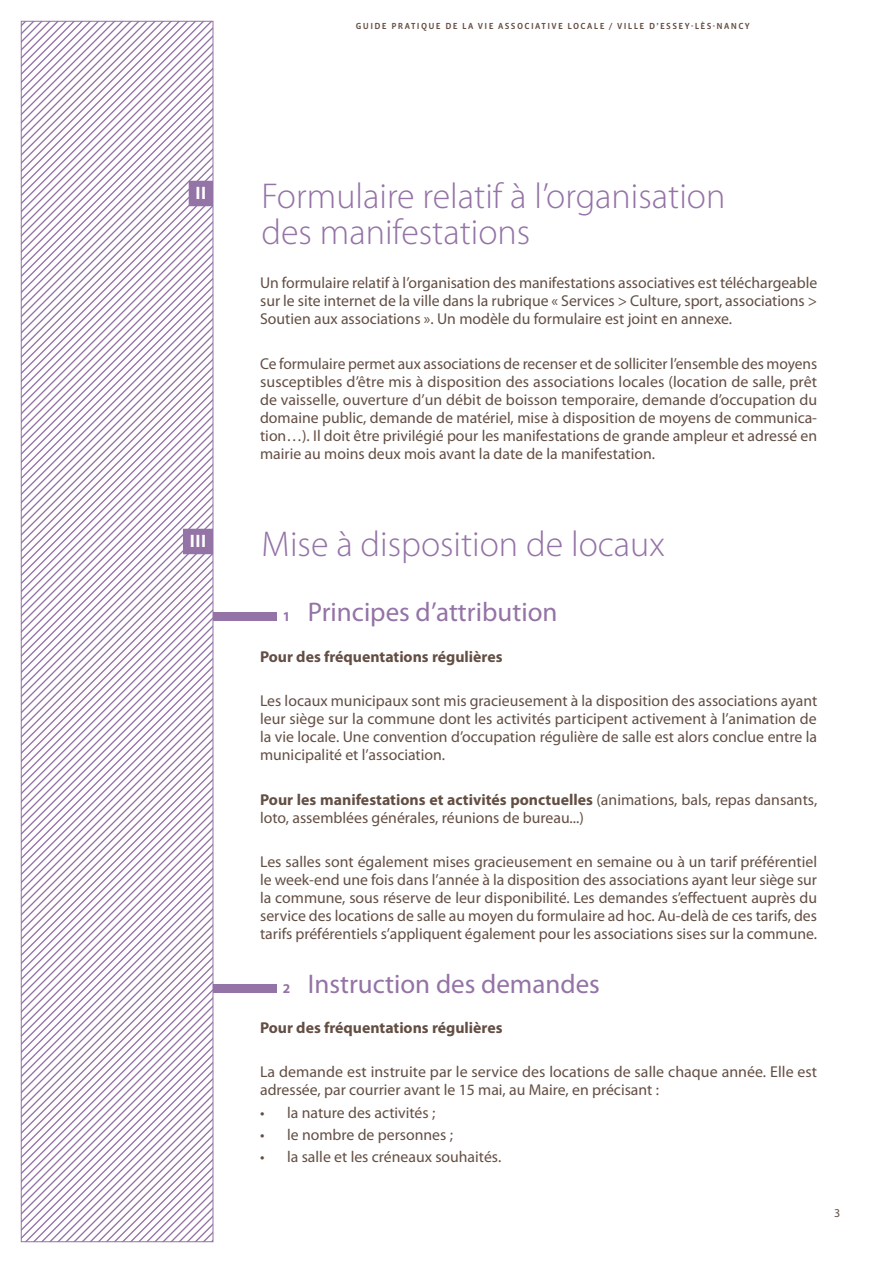
<style>
.page{position:relative;width:893px;height:1263px;background:#fff}
.page>*{position:absolute;margin:0;border:0;box-sizing:border-box;transform-origin:0 0}
.titre{font:300 36px/36px "Myriad Pro";color:#9473a6}
.Style_de_paragraphe{font:27px "Myriad Pro";color:#9473a6}
.titre_article_2{font:700 18px "Vista Sans OT";color:#fff}
.Labeur{font:15.75px/18px "Myriad Pro";color:#634e43;text-align:justify}
.Labeur-2{font:700 15.75px "Myriad Pro";color:#634e43}
.Style_de_paragraphe-2{font:700 13.5px "Myriad Pro";color:#9473a6}
.Labeur-3{font:12px "Myriad Pro";color:#634e43}
.sous-rubriques{font:500 9px "Vista Sans OT";letter-spacing:.15em;color:#634e43}
.s1{font-weight:700}
</style>
<div class="page">
<svg style="left:23px;top:23px;width:188px;height:1217px"></svg>
<div style="left:21px;top:21px;width:192px;height:1221px;border:1px solid #9473a6"></div>
<div style="left:189px;top:181px;width:24px;height:25px;background:#9473a6"></div>
<div style="left:183px;top:529px;width:30px;height:25px;background:#9473a6"></div>
<div style="left:213px;top:613px;width:63px;height:8px;background:#9473a6"></div>
<div style="left:213px;top:984px;width:63px;height:9px;background:#9473a6"></div>
<p class="sous-rubriques" style="left:356px;top:21px;width:396px">GUIDE PRATIQUE DE LA VIE ASSOCIATIVE LOCALE / VILLE D’ESSEY-LÈS-NANCY</p>
<p class="titre_article_2" style="left:195px;top:184px;width:13px">II</p>
<p class="titre_article_2" style="left:189px;top:532px;width:19px">III</p>
<p class="titre" style="left:261px;top:178px;width:465px">Formulaire relatif à l’organisation des manifestations</p>
<p class="Labeur" style="left:260px;top:274px;width:559px">Un formulaire relatif à l’organisation des manifestations associatives est téléchargeable sur le site internet de la ville dans la rubrique « Services &gt; Culture, sport, associations &gt; Soutien aux associations ». Un modèle du formulaire est joint en annexe.</p>
<p class="Labeur" style="left:260px;top:355px;width:559px">Ce formulaire permet aux associations de recenser et de solliciter l’ensemble des moyens susceptibles d’être mis à disposition des associations locales (location de salle, prêt de vaisselle, ouverture d’un débit de boisson temporaire, demande d’occupation du domaine public, demande de matériel, mise à disposition de moyens de communica&shy;tion…). Il doit être privilégié pour les manifestations de grande ampleur et adressé en mairie au moins deux mois avant la date de la manifestation.</p>
<p class="titre" style="left:261px;top:526px;width:405px">Mise à disposition de locaux</p>
<p class="Style_de_paragraphe" style="left:308px;top:597px;width:251px">Principes d’attribution</p>
<p class="Labeur-2" style="left:260px;top:647px;width:244px">Pour des fréquentations régulières</p>
<p class="Labeur" style="left:260px;top:692px;width:559px">Les locaux municipaux sont mis gracieusement à la disposition des associations ayant leur siège sur la commune dont les activités participent activement à l’animation de la vie locale. Une convention d’occupation régulière de salle est alors conclue entre la municipalité et l’association.</p>
<p class="Labeur" style="left:260px;top:790px;width:559px"><span class="s1">Pour les manifestations et activités ponctuelles</span> (animations, bals, repas dansants, loto, assemblées générales, réunions de bureau...)</p>
<p class="Labeur" style="left:260px;top:853px;width:559px">Les salles sont également mises gracieusement en semaine ou à un tarif préférentiel le week-end une fois dans l’année à la disposition des associations ayant leur siège sur la commune, sous réserve de leur disponibilité. Les demandes s’effectuent auprès du service des locations de salle au moyen du formulaire ad hoc. Au-delà de ces tarifs, des tarifs préférentiels s’appliquent également pour les associations sises sur la commune.</p>
<p class="Style_de_paragraphe" style="left:308px;top:969px;width:294px">Instruction des demandes</p>
<p class="Labeur-2" style="left:260px;top:1019px;width:244px">Pour des fréquentations régulières</p>
<p class="Labeur" style="left:260px;top:1063px;width:559px">La demande est instruite par le service des locations de salle chaque année. Elle est adressée, par courrier avant le 15 mai, au Maire, en précisant :</p>
<p class="Labeur" style="left:260px;top:1104px;width:177px">• la nature des activités ;</p>
<p class="Labeur" style="left:260px;top:1126px;width:194px">• le nombre de personnes ;</p>
<p class="Labeur" style="left:260px;top:1148px;width:243px">• la salle et les créneaux souhaités.</p>
<p class="Style_de_paragraphe-2" style="left:283px;top:609px;width:9px">1</p>
<p class="Style_de_paragraphe-2" style="left:283px;top:981px;width:9px">2</p>
<p class="Labeur-3" style="left:834px;top:1207px;width:8px">3</p>
</div>
